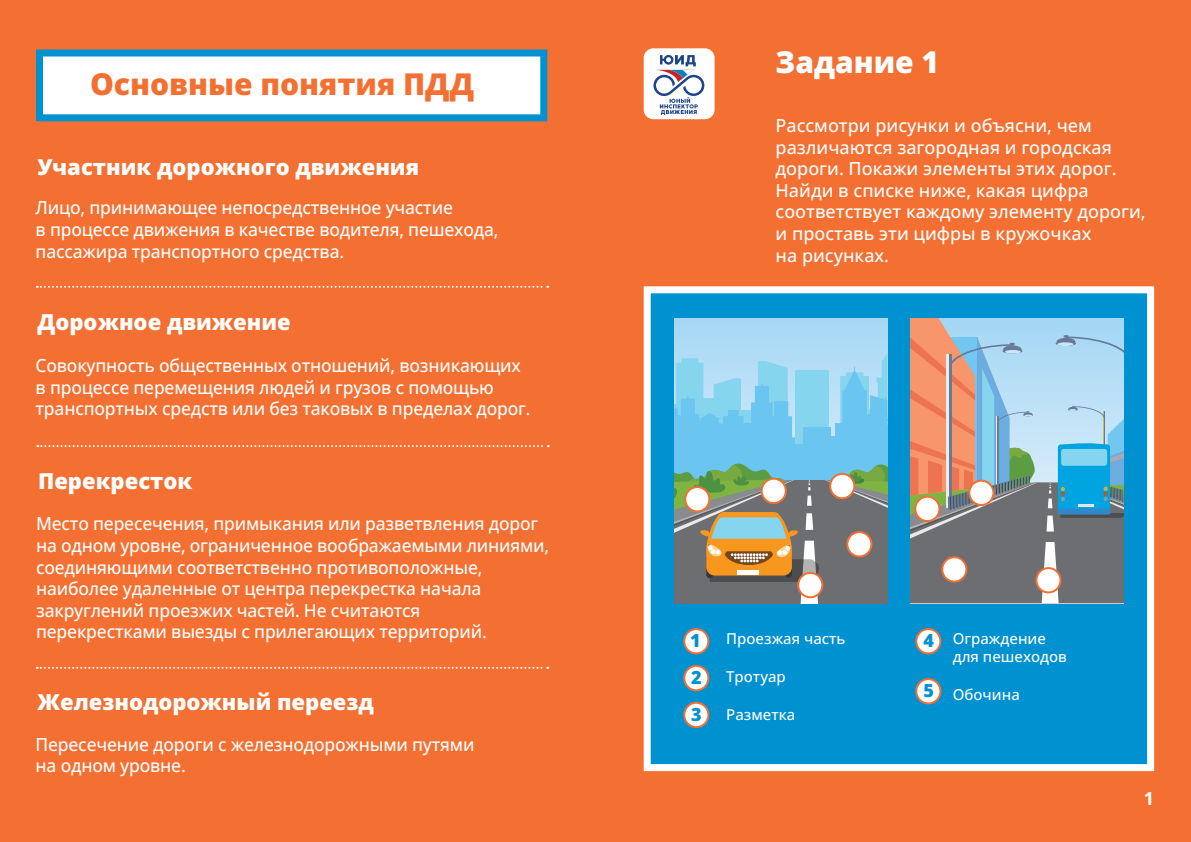
<style>
.page{position:relative;width:1191px;height:842px;background:#fff}
.page>*{position:absolute;margin:0;border:0;box-sizing:border-box;transform-origin:0 0}
.t1{font:800 30px "Open Sans";color:#f37032}
.t2{font:800 30px "Open Sans";color:#fff}
.t3{font:800 22px "Open Sans";color:#fff}
.t4{font:500 18px/21.6px "Open Sans";letter-spacing:-.01em;color:#fff}
.t5{font:800 18px/37px "Open Sans";color:#0091d1;text-align:justify}
.t6{font:700 18px "Open Sans";color:#fff}
.t7{font:500 15px/18px "Open Sans";color:#fff}
</style>
<div class="page">
<div style="left:595px;top:0;width:596px;height:842px;background:#f37032"></div>
<div style="left:643px;top:48px;width:71px;height:71px;background:#fff;border-radius:10px"></div>
<svg style="left:653px;top:55px;width:51px;height:60px"></svg>
<div style="left:0;top:0;width:595px;height:842px;background:#f37032"></div>
<div style="left:36px;top:50px;width:511px;height:71px;background:#fff;border:7px solid #0091d1"></div>
<svg style="left:37px;top:286px;width:511px;height:2px"></svg>
<svg style="left:37px;top:667px;width:511px;height:2px"></svg>
<svg style="left:37px;top:445px;width:512px;height:2px"></svg>
<div style="left:643px;top:286px;width:511px;height:485px;background:#0091d1;border:7px solid #fff"></div>
<div style="left:674px;top:319px;width:213px;height:284px;background:#abd9f5"></div>
<svg style="left:674px;top:354px;width:213px;height:249px;background:#84aab0"></svg>
<div style="left:798px;top:573px;width:24px;height:24px;background:#fff;border-radius:50%"></div>
<div style="left:797px;top:572px;width:26px;height:26px;border:2px solid #f37032;border-radius:50%"></div>
<div style="left:847px;top:532px;width:24px;height:24px;background:#fff;border-radius:50%"></div>
<div style="left:846px;top:531px;width:26px;height:26px;border:2px solid #f37032;border-radius:50%"></div>
<div style="left:684px;top:629px;width:24px;height:24px;background:#fff;border-radius:50%"></div>
<div style="left:683px;top:628px;width:26px;height:26px;border:2px solid #f37032;border-radius:50%"></div>
<div style="left:684px;top:666px;width:24px;height:24px;background:#fff;border-radius:50%"></div>
<div style="left:683px;top:665px;width:26px;height:26px;border:2px solid #f37032;border-radius:50%"></div>
<div style="left:916px;top:629px;width:24px;height:24px;background:#fff;border-radius:50%"></div>
<div style="left:915px;top:628px;width:26px;height:26px;border:2px solid #f37032;border-radius:50%"></div>
<div style="left:916px;top:679px;width:24px;height:24px;background:#fff;border-radius:50%"></div>
<div style="left:915px;top:678px;width:26px;height:26px;border:2px solid #f37032;border-radius:50%"></div>
<div style="left:684px;top:703px;width:24px;height:24px;background:#fff;border-radius:50%"></div>
<div style="left:683px;top:702px;width:26px;height:26px;border:2px solid #f37032;border-radius:50%"></div>
<svg style="left:910px;top:319px;width:214px;height:284px;background:#98a3a9"></svg>
<div style="left:685px;top:487px;width:24px;height:24px;background:#fff;border-radius:50%"></div>
<div style="left:684px;top:486px;width:26px;height:26px;border:2px solid #f37032;border-radius:50%"></div>
<div style="left:915px;top:497px;width:24px;height:24px;background:#fff;border-radius:50%"></div>
<div style="left:914px;top:496px;width:26px;height:26px;border:2px solid #f37032;border-radius:50%"></div>
<div style="left:969px;top:481px;width:24px;height:24px;background:#fff;border-radius:50%"></div>
<div style="left:968px;top:480px;width:26px;height:26px;border:2px solid #f37032;border-radius:50%"></div>
<div style="left:942px;top:557px;width:24px;height:25px;background:#fff;border-radius:50%"></div>
<div style="left:941px;top:556px;width:26px;height:27px;border:2px solid #f37032;border-radius:50%"></div>
<div style="left:1036px;top:568px;width:24px;height:24px;background:#fff;border-radius:50%"></div>
<div style="left:1035px;top:567px;width:26px;height:26px;border:2px solid #f37032;border-radius:50%"></div>
<div style="left:830px;top:474px;width:24px;height:24px;background:#fff;border-radius:50%"></div>
<div style="left:829px;top:473px;width:26px;height:26px;border:2px solid #f37032;border-radius:50%"></div>
<div style="left:761px;top:479px;width:25px;height:24px;background:#fff;border-radius:50%"></div>
<div style="left:760px;top:478px;width:27px;height:26px;border:2px solid #f37032;border-radius:50%"></div>
<h1 class="t1" style="left:90px;top:64px;width:385px">Основные понятия ПДД</h1>
<p class="t3" style="left:38px;top:152px;width:383px">Участник дорожного движения</p>
<p class="t4" style="left:36px;top:196px;width:464px">Лицо, принимающее непосредственное участие<br>в процессе движения в качестве водителя, пешехода, пассажира транспортного средства.</p>
<p class="t3" style="left:38px;top:307px;width:255px">Дорожное движение</p>
<p class="t4" style="left:36px;top:354px;width:496px">Совокупность общественных отношений, возникающих в процессе перемещения людей и грузов с помощью транспортных средств или без таковых в пределах дорог.</p>
<p class="t3" style="left:38px;top:466px;width:156px">Перекресток</p>
<p class="t4" style="left:36px;top:512px;width:514px">Место пересечения, примыкания или разветвления дорог на одном уровне, ограниченное воображаемыми линиями, соединяющими соответственно противоположные, наиболее удаленные от центра перекрестка начала закруглений проезжих частей. Не считаются перекрестками выезды с прилегающих территорий.</p>
<p class="t3" style="left:38px;top:687px;width:338px">Железнодорожный переезд</p>
<p class="t4" style="left:36px;top:733px;width:440px">Пересечение дороги с железнодорожными путями на одном уровне.</p>
<h1 class="t2" style="left:775px;top:42px;width:165px">Задание 1</h1>
<p class="t4" style="left:775px;top:114px;width:371px">Рассмотри рисунки и объясни, чем различаются загородная и городская дороги. Покажи элементы этих дорог.<br>Найди в списке ниже, какая цифра соответствует каждому элементу дороги, и проставь эти цифры в кружочках<br>на рисунках.</p>
<p class="t7" style="left:726px;top:629px;width:121px">Проезжая часть</p>
<p class="t7" style="left:726px;top:667px;width:61px">Тротуар</p>
<p class="t7" style="left:726px;top:705px;width:71px">Разметка</p>
<p class="t5" style="left:690px;top:622px;width:13px">1<br>2<br>3</p>
<p class="t5" style="left:923px;top:623px;width:12px">4</p>
<p class="t5" style="left:923px;top:672px;width:12px">5</p>
<p class="t7" style="left:952px;top:629px;width:116px">Ограждение для пешеходов</p>
<p class="t7" style="left:952px;top:685px;width:69px">Обочина</p>
<p class="t6" style="left:1143px;top:788px;width:12px">1</p>
</div>
